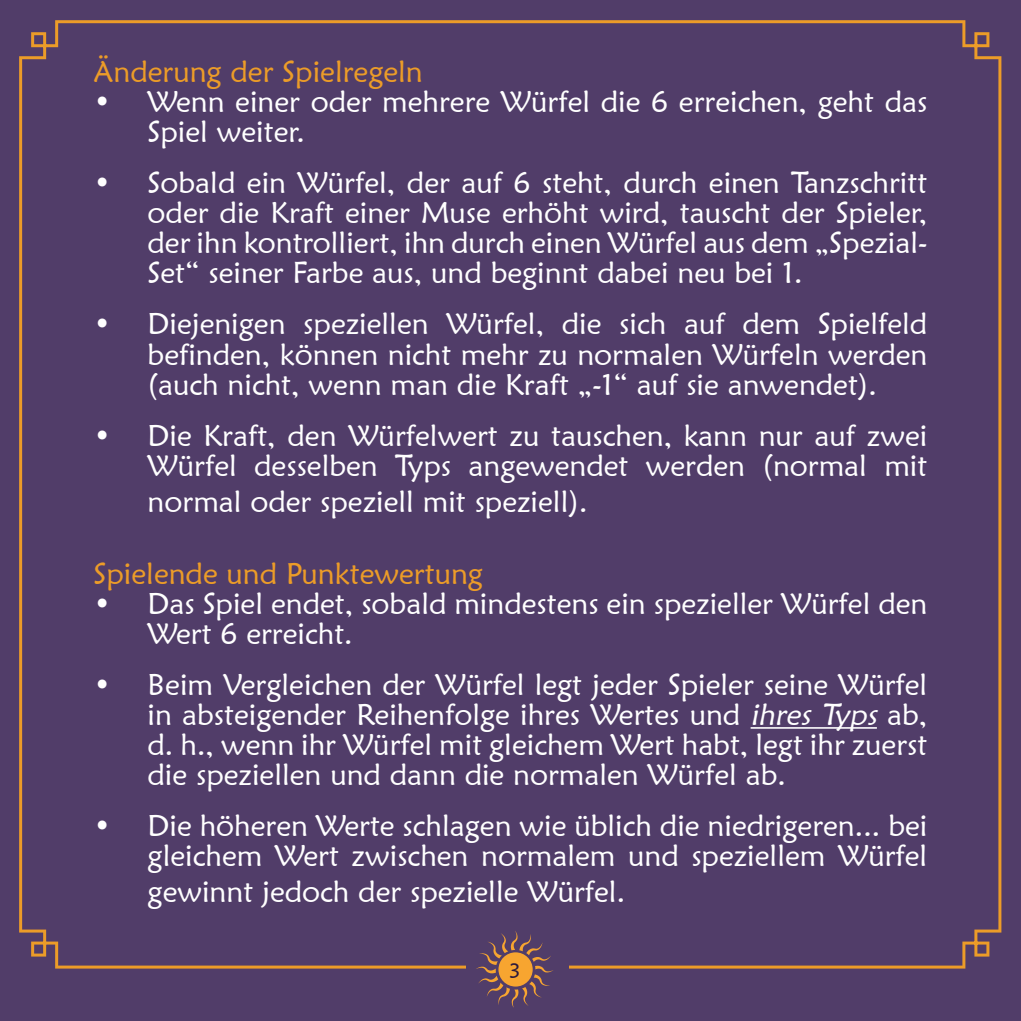
<style>
.page{position:relative;width:1021px;height:1021px;background:#fff}
.page>*{position:absolute;margin:0;border:0;box-sizing:border-box;transform-origin:0 0}
.t1{font:30px/30px "Maiandra GD";color:#fff;text-align:justify}
.t2{font:30px "Maiandra GD";color:#ec9c28}
.t3{font:21px "Maiandra GD";color:#2d1a3d}
.s1{font-style:italic}
</style>
<div class="page">
<div style="left:0;top:0;width:1020px;height:1020px;background:#513d69"></div>
<div style="left:19px;top:20px;width:982px;height:948px;background:#513d69"></div>
<div style="left:466px;top:929px;width:102px;height:78px;background:#513d69"></div>
<svg style="left:476px;top:931px;width:77px;height:76px"></svg>
<div style="left:498px;top:952px;width:34px;height:34px;background:#f7a530;border-radius:50%"></div>
<hr style="left:750px;top:727px;width:126px;height:1px;background:#fff">
<p class="t2" style="left:94px;top:53px;width:331px">Änderung der Spielregeln</p>
<p class="t1" style="left:148px;top:86px;width:781px;text-indent:-54px">• Wenn einer oder mehrere Würfel die 6 erreichen, geht das<br>Spiel weiter.</p>
<p class="t1" style="left:148px;top:167px;width:781px;text-indent:-54px">• Sobald ein Würfel, der auf 6 steht, durch einen Tanzschritt oder die Kraft einer Muse erhöht wird, tauscht der Spieler, der ihn kontrolliert, ihn durch einen Würfel aus dem „Spezial-Set“ seiner Farbe aus, und beginnt dabei neu bei 1.</p>
<p class="t1" style="left:148px;top:308px;width:781px;text-indent:-54px">• Diejenigen speziellen Würfel, die sich auf dem Spielfeld befinden, können nicht mehr zu normalen Würfeln werden (auch nicht, wenn man die Kraft „-1“ auf sie anwendet).</p>
<p class="t1" style="left:94px;top:419px;width:835px;text-align:right">• Die Kraft, den Würfelwert zu tauschen, kann nur auf zwei<br>Würfel desselben Typs angewendet werden (normal mit</p>
<p class="t1" style="left:148px;top:485px;width:441px">normal oder speziell mit speziell).</p>
<p class="t2" style="left:94px;top:554px;width:391px">Spielende und Punktewertung</p>
<p class="t1" style="left:148px;top:587px;width:781px;text-indent:-54px">• Das Spiel endet, sobald mindestens ein spezieller Würfel den<br>Wert 6 erreicht.</p>
<p class="t1" style="left:148px;top:668px;width:781px;text-indent:-54px">• Beim Vergleichen der Würfel legt jeder Spieler seine Würfel in absteigender Reihenfolge ihres Wertes und <span class="s1">ihres Typs</span> ab, d. h., wenn ihr Würfel mit gleichem Wert habt, legt ihr zuerst die speziellen und dann die normalen Würfel ab.</p>
<p class="t1" style="left:94px;top:809px;width:835px;text-align:right">• Die höheren Werte schlagen wie üblich die niedrigeren... bei gleichem Wert zwischen normalem und speziellem Würfel</p>
<p class="t1" style="left:148px;top:875px;width:479px">gewinnt jedoch der spezielle Würfel.</p>
<p class="t3" style="left:509px;top:957px;width:13px">3</p>
</div>
